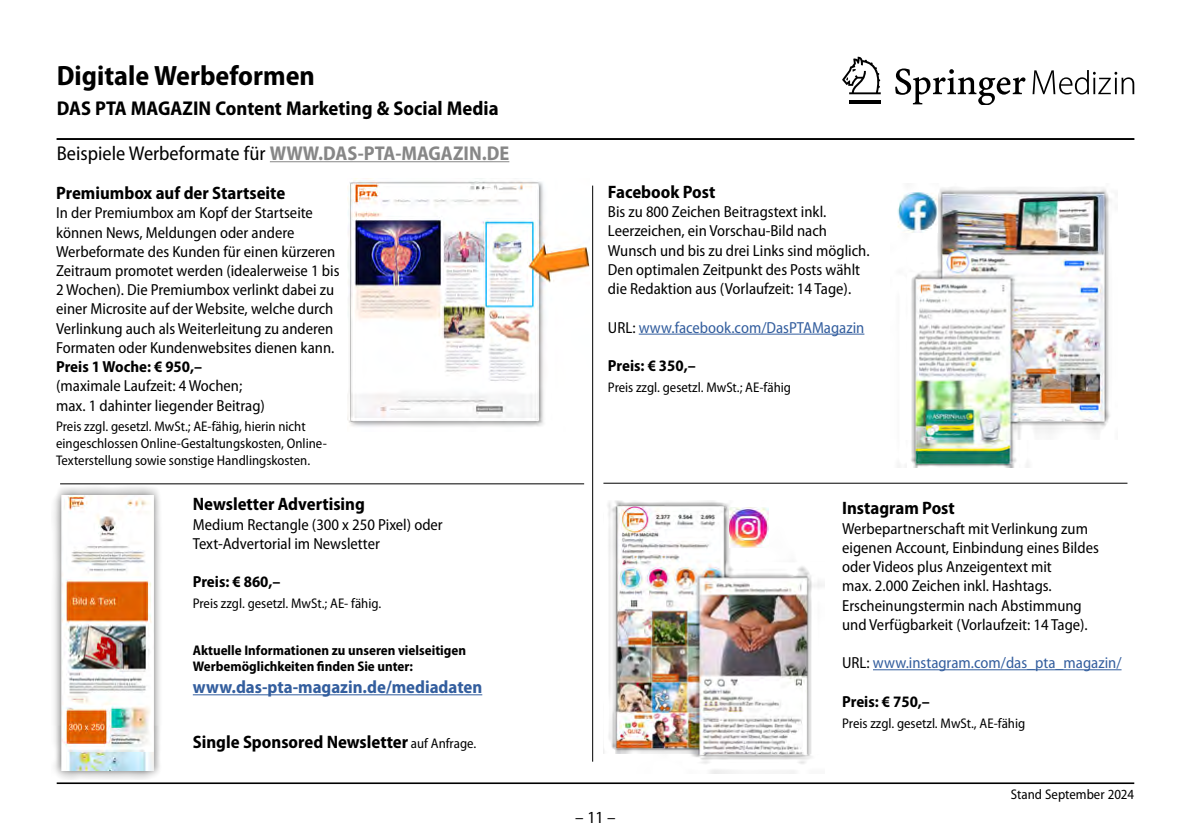
<style>
.page{position:relative;width:1191px;height:840px;background:#fff}
.page>*{position:absolute;margin:0;border:0;box-sizing:border-box;transform-origin:0 0}
.t1{font:700 semi-condensed 28px "Myriad Pro";color:#000}
.t2{font:semi-condensed 20px "Myriad Pro";color:#000}
.t3{font:700 semi-condensed 20px "Myriad Pro";color:#000}
.t4{font:700 semi-condensed 18px "Myriad Pro";color:#000}
.t5{font:700 semi-condensed 18px "Myriad Pro";color:#335e9e}
.t6{font:semi-condensed 17px "Myriad Pro";color:#000}
.t7{font:semi-condensed 16px/19.2px "Myriad Pro";color:#000}
.t8{font:semi-condensed 16px "Myriad Pro";color:#335e9e}
.t9{font:700 semi-condensed 16px "Myriad Pro";color:#000}
.t10{font:semi-condensed 14px/16.8px "Myriad Pro";color:#000}
.t11{font:700 semi-condensed 14px/16.8px "Myriad Pro";color:#000}
.s1{font-weight:700;color:#878787}
.s2{font-weight:400;font-size:14px}
.s3{color:#000}
</style>
<div class="page">
<svg style="left:842px;top:57px;width:38px;height:37px"></svg>
<hr style="left:849px;top:100px;width:31px;height:4px;background:#000">
<svg style="left:895px;top:68px;width:130px;height:37px"></svg>
<svg style="left:1032px;top:70px;width:102px;height:24px"></svg>
<hr style="left:57px;top:782px;width:1077px;height:1px;background:#000">
<hr style="left:57px;top:138px;width:1077px;height:2px;background:#000">
<hr style="left:270px;top:161px;width:239px;height:1px;background:#878787">
<hr style="left:60px;top:483px;width:524px;height:1px;background:#000">
<hr style="left:603px;top:482px;width:524px;height:1px;background:#000">
<img style="left:347px;top:178px;width:243px;height:249px">
<div style="left:51px;top:485px;width:111px;height:294px;background:#000;opacity:.64"></div>
<img style="left:60px;top:495px;width:93px;height:275px">
<hr style="left:193px;top:694px;width:289px;height:1px;background:#335e9e">
<hr style="left:639px;top:333px;width:225px;height:1px;background:#335e9e">
<img style="left:898px;top:187px;width:214px;height:280px">
<hr style="left:873px;top:669px;width:248px;height:1px;background:#335e9e">
<img style="left:603px;top:500px;width:221px;height:272px">
<img style="left:897px;top:192px;width:40px;height:40px">
<img style="left:729px;top:507px;width:39px;height:40px">
<hr style="left:592px;top:185px;width:1px;height:576px;background:#000">
<h1 class="t1" style="left:57px;top:59px;width:260px">Digitale Werbeformen</h1>
<p class="t3" style="left:57px;top:97px;width:443px">DAS PTA MAGAZIN Content Marketing &amp; Social Media</p>
<p class="t2" style="left:57px;top:142px;width:454px">Beispiele Werbeformate für <span class="s1">WWW.DAS-PTA-MAGAZIN.DE</span></p>
<p class="t4" style="left:56px;top:183px;width:231px">Premiumbox auf der Startseite</p>
<p class="t7" style="left:56px;top:203px;width:285px">In der Premiumbox am Kopf der Startseite können News, Meldungen oder andere Werbeformate des Kunden für einen kürzeren Zeitraum promotet werden (idealerweise 1 bis 2 Wochen). Die Premiumbox verlinkt dabei zu einer Microsite auf der Website, welche durch Verlinkung auch als Weiterleitung zu anderen Formaten oder Kundenwebsites dienen kann.</p>
<p class="t9" style="left:56px;top:357px;width:148px">Preis 1 Woche: € 950,–</p>
<p class="t7" style="left:56px;top:376px;width:210px">(maximale Laufzeit: 4 Wochen; max. 1 dahinter liegender Beitrag)</p>
<p class="t10" style="left:56px;top:418px;width:272px">Preis zzgl. gesetzl. MwSt.; AE-fähig, hierin nicht eingeschlossen Online-Gestaltungskosten, Online-<br>Texterstellung sowie sonstige Handlingskosten.</p>
<p class="t4" style="left:193px;top:494px;width:174px">Newsletter Advertising</p>
<p class="t7" style="left:193px;top:514px;width:251px">Medium Rectangle (300 x 250 Pixel) oder<br>Text-Advertorial im Newsletter</p>
<p class="t9" style="left:193px;top:572px;width:89px">Preis: € 860,–</p>
<p class="t10" style="left:193px;top:595px;width:190px">Preis zzgl. gesetzl. MwSt.; AE- fähig.</p>
<p class="t11" style="left:193px;top:641px;width:275px">Aktuelle Informationen zu unseren vielseitigen<br>Werbemöglichkeiten finden Sie unter:</p>
<p class="t5" style="left:193px;top:676px;width:291px">www.das-pta-magazin.de/mediadaten</p>
<p class="t4" style="left:193px;top:731px;width:285px">Single Sponsored Newsletter <span class="s2">auf Anfrage.</span></p>
<p class="t4" style="left:608px;top:182px;width:109px">Facebook Post</p>
<p class="t7" style="left:608px;top:202px;width:263px">Bis zu 800 Zeichen Beitragstext inkl.<br>Leerzeichen, ein Vorschau-Bild nach Wunsch und bis zu drei Links sind möglich.<br>Den optimalen Zeitpunkt des Posts wählt die Redaktion aus (Vorlaufzeit: 14 Tage).</p>
<p class="t8" style="left:608px;top:318px;width:258px"><span class="s3">URL:</span> www.facebook.com/DasPTAMagazin</p>
<p class="t9" style="left:608px;top:356px;width:89px">Preis: € 350,–</p>
<p class="t10" style="left:608px;top:379px;width:185px">Preis zzgl. gesetzl. MwSt.; AE-fähig</p>
<p class="t4" style="left:842px;top:498px;width:114px">Instagram Post</p>
<p class="t7" style="left:842px;top:518px;width:258px">Werbepartnerschaft mit Verlinkung zum eigenen Account, Einbindung eines Bildes oder Videos plus Anzeigentext mit<br>max. 2.000 Zeichen inkl. Hashtags.<br>Erscheinungstermin nach Abstimmung und Verfügbarkeit (Vorlaufzeit: 14 Tage).</p>
<p class="t8" style="left:842px;top:653px;width:281px"><span class="s3">URL:</span> www.instagram.com/das_pta_magazin/</p>
<p class="t9" style="left:842px;top:692px;width:89px">Preis: € 750,–</p>
<p class="t10" style="left:842px;top:715px;width:185px">Preis zzgl. gesetzl. MwSt., AE-fähig</p>
<p class="t6" style="left:575px;top:807px;width:42px">– 11 –</p>
<p class="t10" style="left:1011px;top:786px;width:125px">Stand September 2024</p>
</div>
